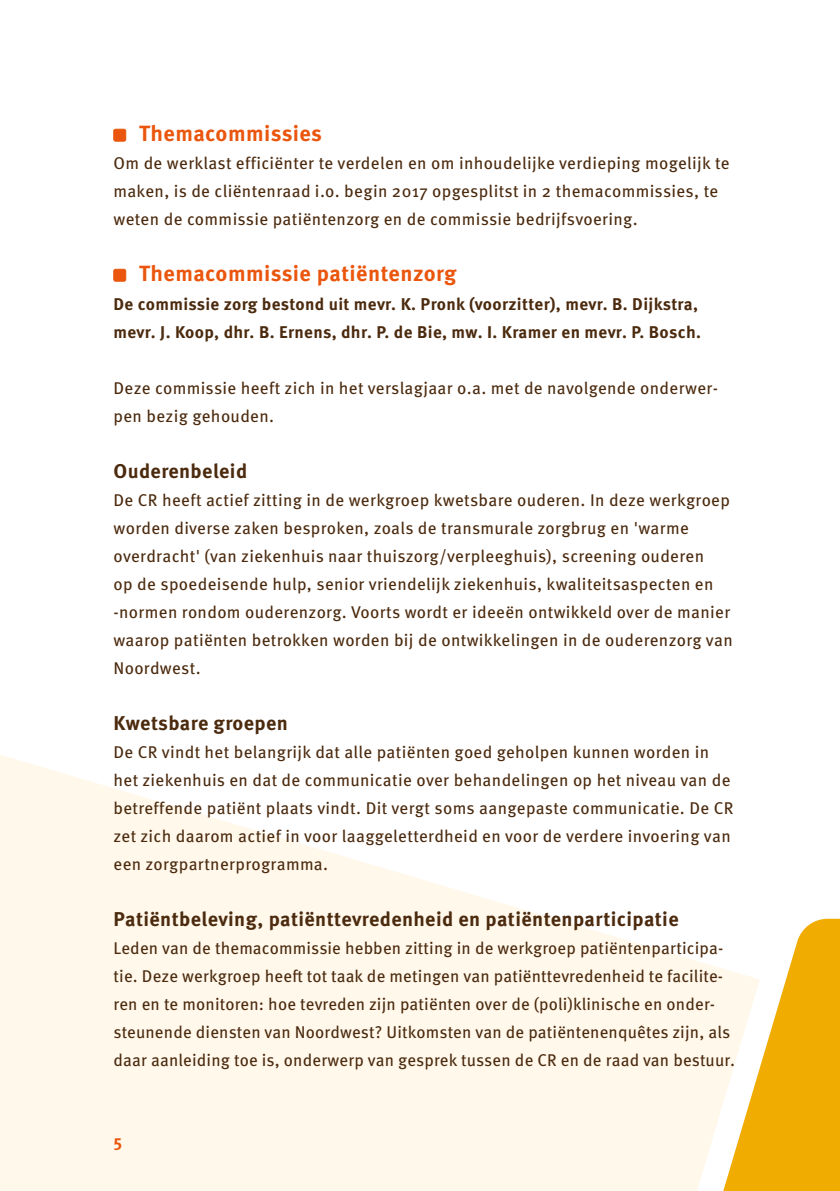
<style>
.page{position:relative;width:840px;height:1191px;background:#fff}
.page>*{position:absolute;margin:0;border:0;box-sizing:border-box;transform-origin:0 0}
.t1{font:700 22px "Meta Pro";letter-spacing:.02em;color:#ea560d}
.t2{font:700 20px "Meta Pro";letter-spacing:.02em;color:#4b2a0e}
.t3{font:17px/28px "Meta Pro";letter-spacing:.015em;color:#4b2a0e}
.t4{font:700 17px/28px "Meta Pro";letter-spacing:.02em;color:#4b2a0e}
.t5{font:700 17px "Meta Pro";color:#ea560d}
</style>
<div class="page">
<svg style="left:759px;top:918px;width:80px;height:273px"></svg>
<svg style="left:0;top:755px;width:759px;height:436px;fill:#fff8eb"></svg>
<div style="left:114px;top:129px;width:12px;height:12px;background:#ea560d;border-radius:2px"></div>
<div style="left:113px;top:129px;width:13px;height:12px;border:1px solid #ea560d;border-radius:2px"></div>
<div style="left:114px;top:269px;width:12px;height:12px;background:#ea560d;border-radius:2px"></div>
<div style="left:113px;top:269px;width:13px;height:12px;border:1px solid #ea560d;border-radius:2px"></div>
<p class="t1" style="left:139px;top:117px;width:184px">Themacommissies</p>
<p class="t3" style="left:113px;top:148px;width:617px">Om de werklast efficiënter te verdelen en om inhoudelijke verdieping mogelijk te maken, is de cliëntenraad i.o. begin 2017 opgesplitst in 2 themacommissies, te weten de commissie patiëntenzorg en de commissie bedrijfsvoering.</p>
<p class="t1" style="left:139px;top:257px;width:319px">Themacommissie patiëntenzorg</p>
<p class="t4" style="left:113px;top:288px;width:588px">De commissie zorg bestond uit mevr. K. Pronk (voorzitter), mevr. B. Dijkstra, mevr. J. Koop, dhr. B. Ernens, dhr. P. de Bie, mw. I. Kramer en mevr. P. Bosch.</p>
<p class="t3" style="left:113px;top:372px;width:605px">Deze commissie heeft zich in het verslagjaar o.a. met de navolgende onderwer&shy;pen bezig gehouden.</p>
<p class="t2" style="left:113px;top:455px;width:135px">Ouderenbeleid</p>
<p class="t3" style="left:113px;top:484px;width:620px">De CR heeft actief zitting in de werkgroep kwetsbare ouderen. In deze werkgroep worden diverse zaken besproken, zoals de transmurale zorgbrug en 'warme overdracht' (van ziekenhuis naar thuiszorg/verpleeghuis), screening ouderen<br>op de spoedeisende hulp, senior vriendelijk ziekenhuis, kwaliteitsaspecten en -normen rondom ouderenzorg. Voorts wordt er ideeën ontwikkeld over de manier waarop patiënten betrokken worden bij de ontwikkelingen in de ouderenzorg van Noordwest.</p>
<p class="t2" style="left:113px;top:707px;width:176px">Kwetsbare groepen</p>
<p class="t3" style="left:113px;top:736px;width:621px">De CR vindt het belangrijk dat alle patiënten goed geholpen kunnen worden in het ziekenhuis en dat de communicatie over behandelingen op het niveau van de betreffende patiënt plaats vindt. Dit vergt soms aangepaste communicatie. De CR zet zich daarom actief in voor laaggeletterdheid en voor de verdere invoering van een zorgpartnerprogramma.</p>
<p class="t2" style="left:113px;top:903px;width:566px">Patiëntbeleving, patiënttevredenheid en patiëntenparticipatie</p>
<p class="t3" style="left:113px;top:932px;width:622px">Leden van de themacommissie hebben zitting in de werkgroep patiëntenparticipa&shy;tie. Deze werkgroep heeft tot taak de metingen van patiënttevredenheid te facilite&shy;ren en te monitoren: hoe tevreden zijn patiënten over de (poli)klinische en onder&shy;steunende diensten van Noordwest? Uitkomsten van de patiëntenenquêtes zijn, als daar aanleiding toe is, onderwerp van gesprek tussen de CR en de raad van bestuur.</p>
<p class="t5" style="left:113px;top:1127px;width:10px">5</p>
</div>
